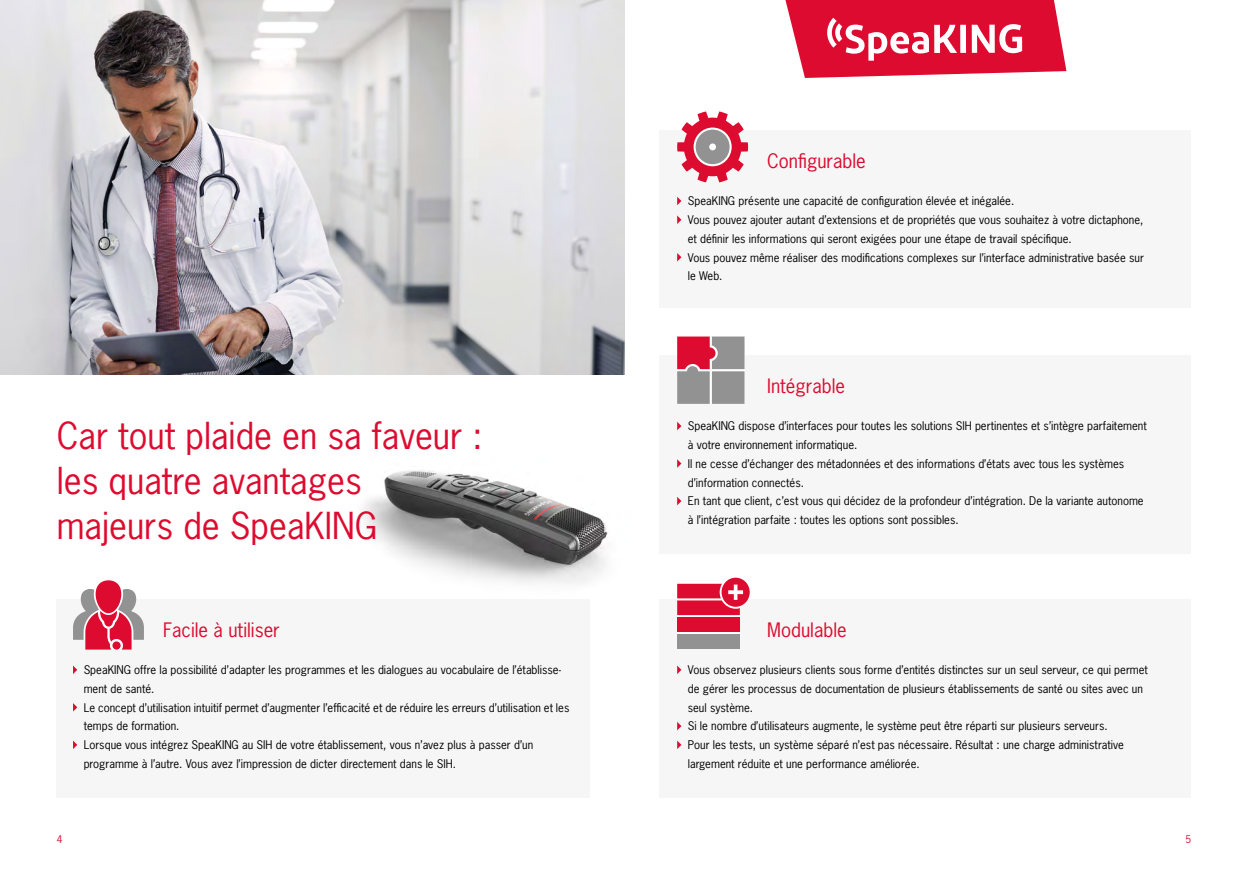
<style>
.page{position:relative;width:1248px;height:886px;background:#fff}
.page>*{position:absolute;margin:0;border:0;box-sizing:border-box;transform-origin:0 0}
.Headline_28_36_pt{font:35px/45px "News Gothic LT";color:#dd0b2f}
.HL_Vorteile{font:18.75px "News Gothic LT";color:#dd0b2f}
.Fließtext_normal{font:11.25px "News Gothic LT";color:#000}
.t1{font:10px "News Gothic LT";color:#dd0b2f}
</style>
<div class="page">
<img style="left:364px;top:470px;width:244px;height:114px">
<div style="left:57px;top:599px;width:533px;height:198px;background:#f6f6f6"></div>
<div style="left:659px;top:130px;width:532px;height:177px;background:#f6f6f6"></div>
<div style="left:659px;top:355px;width:532px;height:199px;background:#f6f6f6"></div>
<div style="left:659px;top:599px;width:532px;height:198px;background:#f6f6f6"></div>
<svg style="left:73px;top:665px;width:4px;height:9px"></svg>
<svg style="left:73px;top:703px;width:4px;height:8px"></svg>
<svg style="left:73px;top:740px;width:4px;height:9px"></svg>
<svg style="left:677px;top:197px;width:4px;height:8px"></svg>
<svg style="left:677px;top:215px;width:4px;height:9px"></svg>
<svg style="left:677px;top:253px;width:4px;height:8px"></svg>
<svg style="left:677px;top:422px;width:4px;height:8px"></svg>
<svg style="left:677px;top:459px;width:4px;height:9px"></svg>
<svg style="left:677px;top:497px;width:4px;height:8px"></svg>
<svg style="left:677px;top:665px;width:4px;height:9px"></svg>
<svg style="left:677px;top:722px;width:4px;height:8px"></svg>
<svg style="left:677px;top:740px;width:4px;height:9px"></svg>
<img style="left:0;top:0;width:624px;height:374px">
<svg style="left:785px;top:0;width:281px;height:78px"></svg>
<svg style="left:73px;top:580px;width:71px;height:69px"></svg>
<svg style="left:677px;top:111px;width:71px;height:71px"></svg>
<div style="left:695px;top:130px;width:34px;height:34px;background:#929292;border-radius:50%"></div>
<div style="left:709px;top:143px;width:7px;height:7px;background:#fff;border-radius:50%"></div>
<svg style="left:677px;top:336px;width:67px;height:68px;background:#ac7b83"></svg>
<div style="left:677px;top:584px;width:62px;height:64px;background:linear-gradient(to right,#fff,#fff)"></div>
<div style="left:677px;top:617px;width:62px;height:15px;background:#dd0b2f"></div>
<div style="left:677px;top:634px;width:62px;height:14px;background:#929292"></div>
<div style="left:721px;top:578px;width:28px;height:29px;background:#dd0b2f;border-radius:50%"></div>
<svg style="left:677px;top:584px;width:66px;height:31px"></svg>
<p class="Headline_28_36_pt" style="left:57px;top:413px;width:427px">Car tout plaide en sa faveur : les quatre avantages majeurs de SpeaKING</p>
<p class="HL_Vorteile" style="left:163px;top:617px;width:118px">Facile à utiliser</p>
<p class="Fließtext_normal" style="left:84px;top:662px;width:479px">SpeaKING offre la possibilité d’adapter les programmes et les dialogues au vocabulaire de l’établisse-</p>
<p class="Fließtext_normal" style="left:84px;top:681px;width:72px">ment de santé.</p>
<p class="Fließtext_normal" style="left:84px;top:700px;width:487px">Le concept d’utilisation intuitif permet d’augmenter l’efficacité et de réduire les erreurs d’utilisation et les</p>
<p class="Fließtext_normal" style="left:84px;top:719px;width:97px">temps de formation.</p>
<p class="Fließtext_normal" style="left:84px;top:737px;width:451px">Lorsque vous intégrez SpeaKING au SIH de votre établissement, vous n’avez plus à passer d’un</p>
<p class="Fließtext_normal" style="left:84px;top:756px;width:374px">programme à l’autre. Vous avez l’impression de dicter directement dans le SIH.</p>
<p class="HL_Vorteile" style="left:767px;top:149px;width:100px">Configurable</p>
<p class="Fließtext_normal" style="left:687px;top:194px;width:328px">SpeaKING présente une capacité de configuration élevée et inégalée.</p>
<p class="Fließtext_normal" style="left:687px;top:212px;width:457px">Vous pouvez ajouter autant d’extensions et de propriétés que vous souhaitez à votre dictaphone,</p>
<p class="Fließtext_normal" style="left:687px;top:231px;width:385px">et définir les informations qui seront exigées pour une étape de travail spécifique.</p>
<p class="Fließtext_normal" style="left:687px;top:250px;width:457px">Vous pouvez même réaliser des modifications complexes sur l’interface administrative basée sur</p>
<p class="Fließtext_normal" style="left:687px;top:269px;width:36px">le Web.</p>
<p class="HL_Vorteile" style="left:767px;top:374px;width:79px">Intégrable</p>
<p class="Fließtext_normal" style="left:687px;top:419px;width:460px">SpeaKING dispose d’interfaces pour toutes les solutions SIH pertinentes et s’intègre parfaitement</p>
<p class="Fließtext_normal" style="left:687px;top:437px;width:171px">à votre environnement informatique.</p>
<p class="Fließtext_normal" style="left:687px;top:456px;width:438px">Il ne cesse d’échanger des métadonnées et des informations d’états avec tous les systèmes</p>
<p class="Fließtext_normal" style="left:687px;top:475px;width:118px">d’information connectés.</p>
<p class="Fließtext_normal" style="left:687px;top:494px;width:457px">En tant que client, c’est vous qui décidez de la profondeur d’intégration. De la variante autonome</p>
<p class="Fließtext_normal" style="left:687px;top:512px;width:272px">à l’intégration parfaite : toutes les options sont possibles.</p>
<p class="HL_Vorteile" style="left:767px;top:617px;width:81px">Modulable</p>
<p class="Fließtext_normal" style="left:687px;top:662px;width:461px">Vous observez plusieurs clients sous forme d’entités distinctes sur un seul serveur, ce qui permet</p>
<p class="Fließtext_normal" style="left:687px;top:681px;width:456px">de gérer les processus de documentation de plusieurs établissements de santé ou sites avec un</p>
<p class="Fließtext_normal" style="left:687px;top:700px;width:67px">seul système.</p>
<p class="Fließtext_normal" style="left:687px;top:719px;width:421px">Si le nombre d’utilisateurs augmente, le système peut être réparti sur plusieurs serveurs.</p>
<p class="Fließtext_normal" style="left:687px;top:737px;width:437px">Pour les tests, un système séparé n’est pas nécessaire. Résultat : une charge administrative</p>
<p class="Fließtext_normal" style="left:687px;top:756px;width:233px">largement réduite et une performance améliorée.</p>
<p class="t1" style="left:57px;top:833px;width:7px">4</p>
<p class="t1" style="left:1185px;top:833px;width:7px">5</p>
</div>
